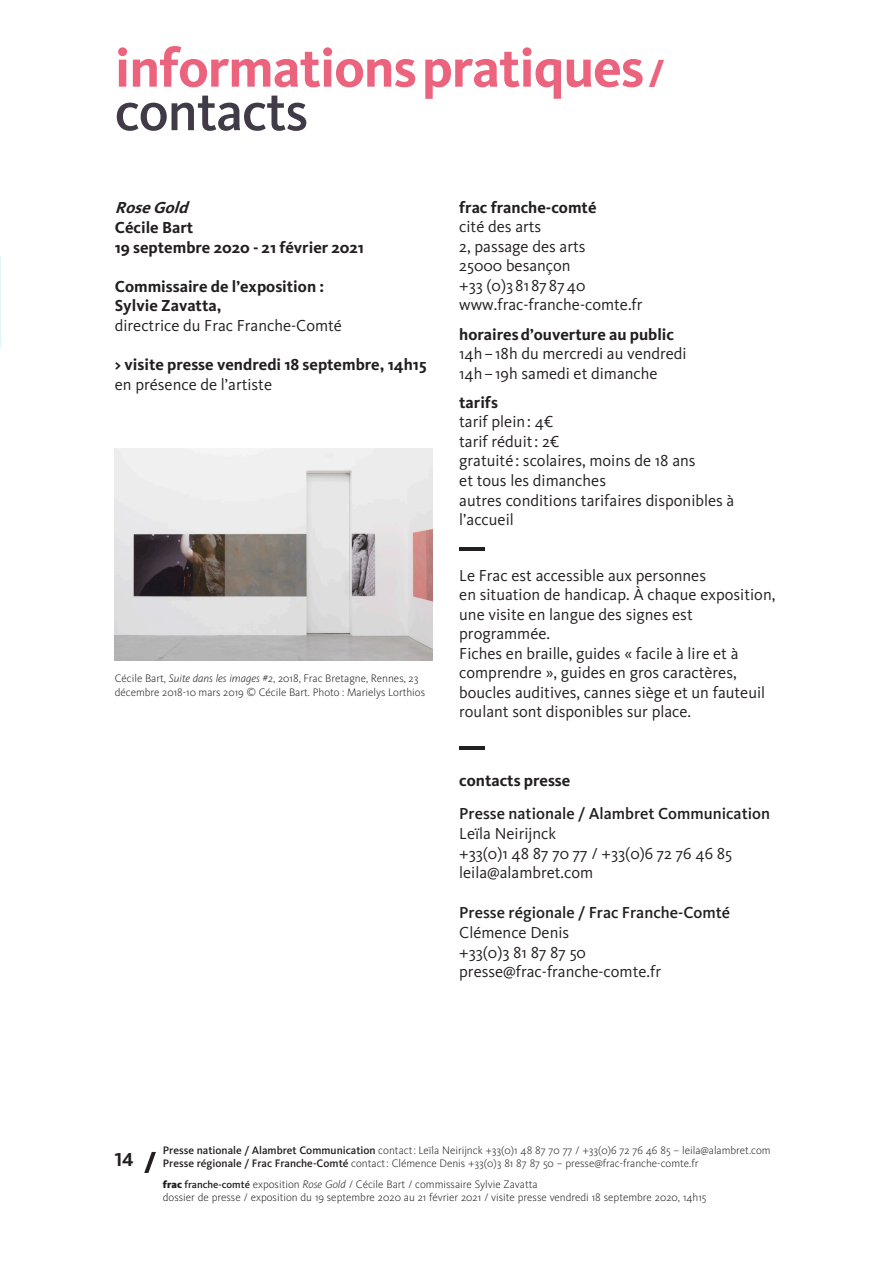
<style>
.page{position:relative;width:893px;height:1263px;background:#fff}
.page>*{position:absolute;margin:0;border:0;box-sizing:border-box;transform-origin:0 0}
.Normal_e{font:700 55.5px "Kievit";letter-spacing:-.02em;color:#ec637d}
.Normal_e-2{font:500 55.5px "Kievit";letter-spacing:-.02em;color:#403b47}
.t1{font:19.5px "Kievit Bold SC";color:#231f20}
.t2{font:16.5px/19.5px "Kievit";color:#231f20}
.t3{font:700 16.5px "Kievit";color:#231f20}
.t4{font:500 16.5px/19.8px "Kievit";color:#231f20}
.t5{font:italic 700 16.5px "Kievit";color:#231f20}
.technique_oeuvre{font:300 11.25px/13.5px "Kievit";color:#231f20}
.s1{font-weight:900;font-size:30.75px}
.s2{font-style:italic}
.s3{font-weight:400}
.s4{font-weight:500}
.s5{font-weight:900;font-size:10.5px}
.s6{font-weight:500;font-size:10.5px}
</style>
<div class="page">
<hr style="left:459px;top:548px;width:26px;height:3px;background:#231f20">
<hr style="left:459px;top:746px;width:26px;height:4px;background:#231f20">
<img style="left:115px;top:449px;width:318px;height:212px">
<svg style="left:144px;top:1152px;width:12px;height:21px"></svg>
<p class="Normal_e" style="left:115px;top:36px;width:551px">informations pratiques <span class="s1">/</span></p>
<p class="Normal_e-2" style="left:115px;top:80px;width:195px">contacts</p>
<p class="t5" style="left:115px;top:198px;width:80px">RoseGold</p>
<p class="t3" style="left:115px;top:218px;width:80px">Cécile Bart</p>
<p class="t3" style="left:115px;top:237px;width:251px">19 septembre 2020 - 21 février 2021</p>
<p class="t3" style="left:115px;top:277px;width:211px">Commissaire de l’exposition :</p>
<p class="t3" style="left:115px;top:296px;width:108px">Sylvie Zavatta,</p>
<p class="t2" style="left:115px;top:316px;width:229px">directrice du Frac Franche-Comté</p>
<p class="t3" style="left:115px;top:355px;width:313px">&gt; visite presse vendredi 18 septembre, 14h15</p>
<p class="t2" style="left:115px;top:375px;width:159px">en présence de l’artiste</p>
<p class="technique_oeuvre" style="left:115px;top:672px;width:312px">Cécile Bart, <span class="s2">Suite dans les images #2</span>, 2018, Frac Bretagne, Rennes, 23 décembre 2018-10 mars 2019 © Cécile Bart. Photo : Marielys Lorthios</p>
<p class="t3" style="left:459px;top:198px;width:139px">frac franche-comté</p>
<p class="t2" style="left:459px;top:217px;width:84px">cité des arts</p>
<p class="t2" style="left:459px;top:237px;width:128px">2, passage des arts</p>
<p class="t2" style="left:459px;top:256px;width:113px">25000 besançon</p>
<p class="t2" style="left:459px;top:276px;width:128px">+33 (0)381878740</p>
<p class="t2" style="left:459px;top:295px;width:185px">www.frac-franche-comte.fr</p>
<p class="t3" style="left:459px;top:324px;width:216px">horairesd’ouverture au public</p>
<p class="t2" style="left:459px;top:344px;width:229px">14h–18h du mercredi au vendredi</p>
<p class="t2" style="left:459px;top:364px;width:200px">14h–19h samedi et dimanche</p>
<p class="t3" style="left:459px;top:393px;width:40px">tarifs</p>
<p class="t2" style="left:459px;top:412px;width:96px">tarif plein: 4€</p>
<p class="t2" style="left:459px;top:432px;width:102px">tarif réduit: 2€</p>
<p class="t2" style="left:459px;top:451px;width:238px">gratuité : scolaires, moins de 18 ans et tous les dimanches</p>
<p class="t2" style="left:459px;top:490px;width:277px">autres conditions tarifaires disponibles à l’accueil</p>
<p class="t2" style="left:459px;top:565px;width:318px">Le Frac est accessible aux personnes<br>en situation de handicap. À chaque exposition, une visite en langue des signes est programmée.</p>
<p class="t2" style="left:459px;top:643px;width:307px">Fiches en braille, guides « facile à lire et à comprendre », guides en gros caractères, boucles auditives, cannes siège et un fauteuil roulant sont disponibles sur place.</p>
<p class="t3" style="left:459px;top:771px;width:113px">contacts presse</p>
<p class="t4" style="left:459px;top:803px;width:312px">Presse nationale / Alambret Communication</p>
<p class="t2" style="left:459px;top:824px;width:98px">Leïla Neirijnck</p>
<p class="t2" style="left:459px;top:843px;width:274px">+33(0)1 48 87 70 77 / +33(0)6 72 76 46 85</p>
<p class="t2" style="left:459px;top:863px;width:135px">leila@alambret.com</p>
<p class="t4" style="left:459px;top:902px;width:272px">Presse régionale / Frac Franche-Comté<br><span class="s3">Clémence Denis</span></p>
<p class="t2" style="left:459px;top:942px;width:128px">+33(0)3 81 87 87 50</p>
<p class="t2" style="left:459px;top:962px;width:203px">presse@frac-franche-comte.fr</p>
<p class="t1" style="left:115px;top:1148px;width:20px">14</p>
<p class="technique_oeuvre" style="left:163px;top:1143px;width:609px"><span class="s4">Presse nationale / Alambret Communication</span> contact: Leïla Neirijnck +33(0)1 48 87 70 77 / +33(0)6 72 76 46 85 – leila@alambret.com<br><span class="s4">Presse régionale / Frac Franche-Comté</span> contact: Clémence Denis +33(0)3 81 87 87 50 – presse@frac-franche-comte.fr</p>
<p class="technique_oeuvre" style="left:163px;top:1177px;width:376px"><span class="s5">frac</span> <span class="s6">franche-comté</span> exposition <span class="s2">Rose Gold</span> / Cécile Bart / commissaire Sylvie Zavatta</p>
<p class="technique_oeuvre" style="left:163px;top:1191px;width:545px">dossier de presse / exposition du 19 septembre 2020 au 21 février 2021 / visite presse vendredi 18 septembre 2020, 14h15</p>
</div>
